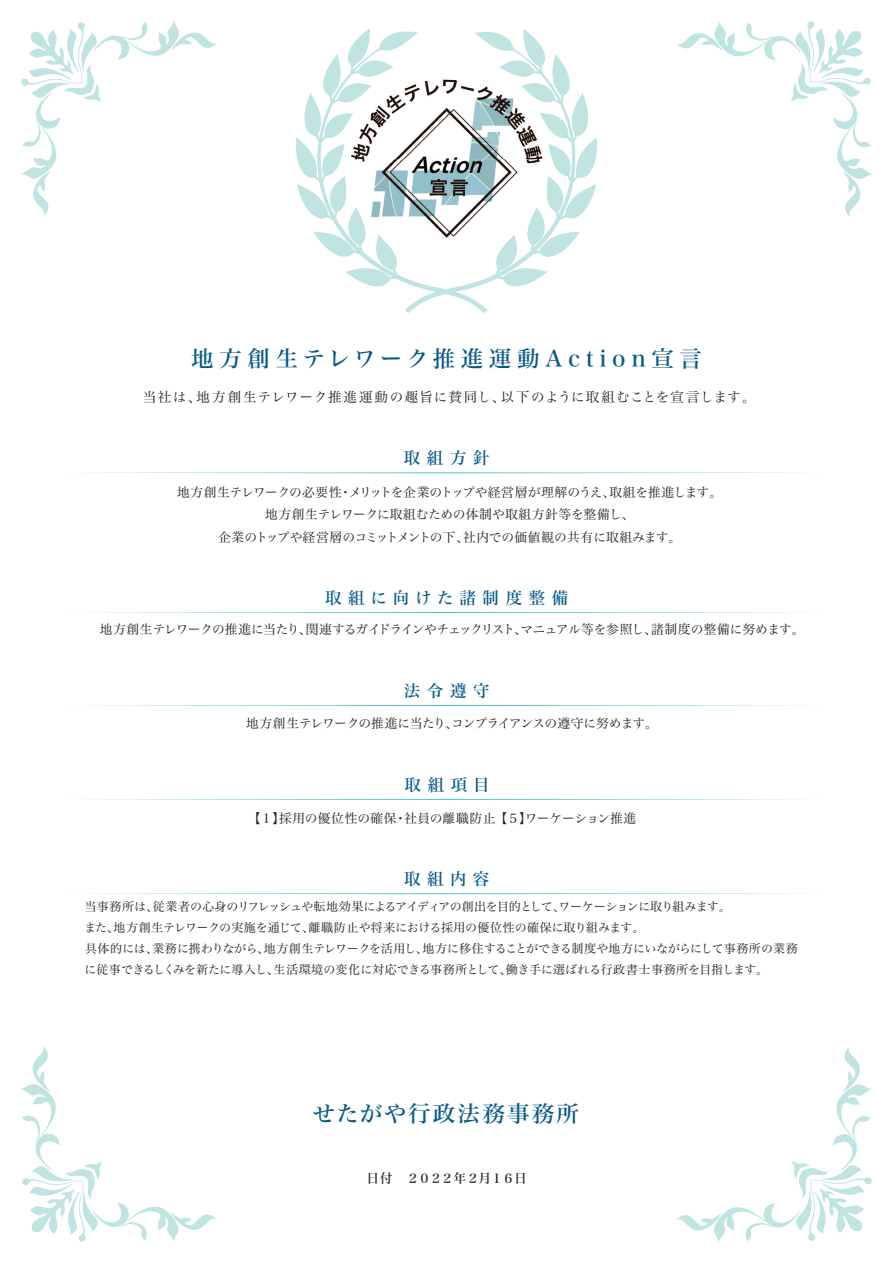
<style>
.page{position:relative;width:893px;height:1263px;background:#fff}
.page>*{position:absolute;margin:0;border:0;box-sizing:border-box;transform-origin:0 0}
.t1{font:22.5px "Hira Min Std N W5";letter-spacing:.25em;color:#075a88}
.t2{font:22.5px "Hira Min Std N W5";letter-spacing:.1em;color:#075a88}
.t3{font:16.5px "Hira Min Std N W5";letter-spacing:.4em;color:#075a88}
.t4{font:16.5px "Hira Min Std N W5";letter-spacing:.38em;color:#075a88}
.t5{font:13.5px "Hira Min Std N W3";letter-spacing:.085em;color:#231f20}
.t6{font:12.75px/22.4px "Hira Min Std N W3";letter-spacing:-.01em;color:#231f20;text-align:center}
.t7{font:12.75px "Hira Min Std N W3";letter-spacing:-.035em;color:#231f20}
.t8{font:12.75px "Hira Min Std N W3";letter-spacing:-.045em;color:#231f20}
.t9{font:12.75px "Hira Min Std N W3";letter-spacing:.015em;color:#231f20}
.t10{font:12.75px "Hira Min Std N W5";letter-spacing:-.06em;color:#231f20}
.t11{font:12px/21px "Hira Min Std N W3";letter-spacing:-.015em;color:#231f20}
</style>
<div class="page">
<svg style="left:296px;top:28px;width:301px;height:286px"></svg>
<svg style="left:21px;top:21px;width:195px;height:195px"></svg>
<svg style="left:677px;top:21px;width:195px;height:195px"></svg>
<svg style="left:677px;top:1047px;width:195px;height:195px"></svg>
<svg style="left:21px;top:1047px;width:195px;height:195px"></svg>
<svg style="left:84px;top:472px;width:725px;height:1px"></svg>
<svg style="left:84px;top:612px;width:725px;height:1px"></svg>
<svg style="left:84px;top:705px;width:725px;height:1px"></svg>
<img style="left:394px;top:54px;width:105px;height:198px">
<img style="left:341px;top:54px;width:53px;height:211px">
<img style="left:499px;top:54px;width:52px;height:211px">
<img style="left:393px;top:252px;width:106px;height:13px">
<svg style="left:84px;top:893px;width:725px;height:1px"></svg>
<svg style="left:84px;top:799px;width:725px;height:1px"></svg>
<h1 class="t1" style="left:191px;top:342px;width:512px">地方創生テレワーク推進運動Action宣言</h1>
<p class="t5" style="left:143px;top:387px;width:614px">当社は、地方創生テレワーク推進運動の趣旨に賛同し、以下のように取組むことを宣言します。</p>
<h2 class="t3" style="left:404px;top:446px;width:87px">取組方針</h2>
<p class="t6" style="left:177px;top:481px;width:547px">地方創生テレワークの必要性・メリットを企業のトップや経営層が理解のうえ、取組を推進します。地方創生テレワークに取組むための体制や取組方針等を整備し、<br>企業のトップや経営層のコミットメントの下、社内での価値観の共有に取組みます。</p>
<h2 class="t4" style="left:325px;top:586px;width:245px">取組に向けた諸制度整備</h2>
<p class="t7" style="left:100px;top:620px;width:706px">地方創生テレワークの推進に当たり、関連するガイドラインやチェックリスト、マニュアル等を参照し、諸制度の整備に努めます。</p>
<h2 class="t3" style="left:404px;top:679px;width:87px">法令遵守</h2>
<p class="t8" style="left:246px;top:714px;width:413px">地方創生テレワークの推進に当たり、コンプライアンスの遵守に努めます。</p>
<h2 class="t3" style="left:405px;top:773px;width:87px">取組項目</h2>
<p class="t9" style="left:248px;top:809px;width:390px">【１】採用の優位性の確保・社員の離職防止 【５】ワーケーション推進</p>
<h2 class="t3" style="left:404px;top:867px;width:87px">取組内容</h2>
<p class="t11" style="left:84px;top:896px;width:715px">当事務所は、従業者の心身のリフレッシュや転地効果によるアイディアの創出を目的として、ワーケーションに取り組みます。<br>また、地方創生テレワークの実施を通じて、離職防止や将来における採用の優位性の確保に取り組みます。<br>具体的には、業務に携わりながら、地方創生テレワークを活用し、地方に移住することができる制度や地方にいながらにして事務所の業務に従事できるしくみを新たに導入し、生活環境の変化に対応できる事務所として、働き手に選ばれる行政書士事務所を目指します。</p>
<h1 class="t2" style="left:313px;top:1097px;width:268px">せたがや行政法務事務所</h1>
<p class="t10" style="left:366px;top:1169px;width:162px">日付　２０２２年２月１６日</p>
</div>
